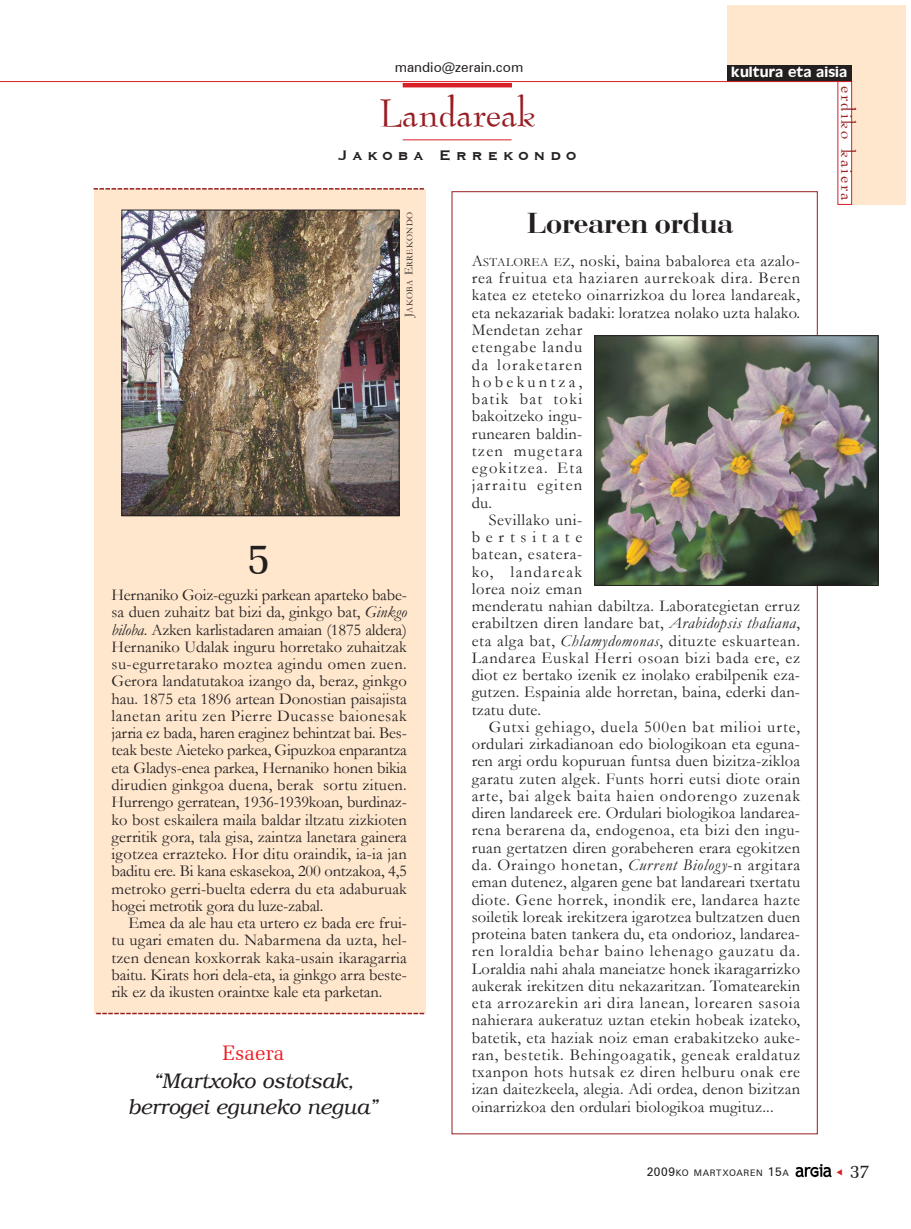
<style>
.page{position:relative;width:911px;height:1229px;background:#fff}
.page>*{position:absolute;margin:0;border:0;box-sizing:border-box;transform-origin:0 0}
.t1{font:45px "Bernadette";color:#971e22}
.t2{font:45px "Memoir";color:#231f1f}
.t3{font:30px "Bodoni";color:#231f1f}
.t4{font:italic 300 21px/25.2px "Bookman";color:#231f1f;text-align:center}
.t5{font:21px "Bernadette";letter-spacing:.09em;color:#971e22}
.t6{font:21px "Memoir";color:#ee1e24}
.t7{font:19.5px "Memoir";color:#231f1f}
.t8{font:18px "Copprpl Goth Bd BT";letter-spacing:.255em;color:#231f1f}
.t9{font:16.5px/17.2px "Garamond";letter-spacing:.025em;color:#231f1f;text-align:justify}
.t10{font:16.5px "Garamond";letter-spacing:.05em;color:#231f1f}
.t11{font:16.5px "Garamond";letter-spacing:.055em;color:#231f1f}
.t12{font:16.5px "Garamond";letter-spacing:.085em;color:#231f1f}
.t13{font:16.5px "Garamond";letter-spacing:.045em;color:#231f1f}
.t14{font:16.5px "Garamond";letter-spacing:.06em;color:#231f1f}
.t15{font:16.5px "Garamond";letter-spacing:.07em;color:#231f1f}
.t16{font:16.5px "Garamond";letter-spacing:.195em;color:#231f1f}
.t17{font:16.5px "Garamond";letter-spacing:.35em;color:#231f1f}
.t18{font:15px "Antique Olive";letter-spacing:.005em;color:#fff}
.t19{font:13.5px "Zurich BT";color:#231f1f}
.t20{font:9px "Zurich BT";letter-spacing:.075em;color:#231f1f}
.t21{font:9px "Garamond";letter-spacing:.06em;color:#231f1f}
.s1{font-size:12px}
.s2{font-style:italic}
.s3{font-size:12.3px}
</style>
<div class="page">
<div style="left:94px;top:189px;width:331px;height:825px;background:#ffe7ce"></div>
<svg style="left:94px;top:188px;width:330px;height:2px"></svg>
<svg style="left:96px;top:1012px;width:328px;height:2px"></svg>
<div style="left:727px;top:5px;width:158px;height:62px;background:#ffe7ce"></div>
<div style="left:844px;top:5px;width:61px;height:199px;background:#ffe7ce"></div>
<div style="left:837px;top:81px;width:14px;height:123px;background:#fff"></div>
<div style="left:727px;top:65px;width:125px;height:16px;background:#231f1f"></div>
<hr style="left:0;top:81px;width:851px;height:1px;background:#da2027">
<hr style="left:402px;top:83px;width:110px;height:4px;background:#da2027">
<hr style="left:402px;top:139px;width:109px;height:1px;background:#da2027">
<img style="left:795px;top:1164px;width:37px;height:14px">
<img style="left:123px;top:212px;width:274px;height:302px">
<div style="left:121px;top:210px;width:278px;height:306px;border:1px solid #231f1f"></div>
<img style="left:596px;top:337px;width:280px;height:247px">
<div style="left:594px;top:335px;width:284px;height:251px;border:1px solid #231f1f"></div>
<p class="t19" style="left:395px;top:59px;width:130px">mandio@zerain.com</p>
<h1 class="t1" style="left:379px;top:90px;width:158px">Landareak</h1>
<p class="t8" style="left:338px;top:145px;width:240px">Jakoba Errekondo</p>
<p class="t18" style="left:731px;top:67px;width:117px">kultura eta aisia</p>
<p class="t5" style="left:858px;top:86px;width:116px;rotate:90deg">erdiko kaiera</p>
<p class="t21" style="left:404px;top:317px;width:107px;rotate:-90deg"><span class="s1">J</span>AKOBA <span class="s1">E</span>RREKONDO</p>
<h1 class="t2" style="left:246px;top:534px;width:27px">5</h1>
<p class="t9" style="left:111px;top:586px;width:297px">Hernaniko Goiz-eguzki parkean aparteko babe&shy;sa duen zuhaitz bat bizi da, ginkgo bat, <span class="s2">Ginkgo biloba</span>. Azken karlistadaren amaian (1875 aldera)<br>Hernaniko Udalak inguru horretako zuhaitzak su-egurretarako moztea agindu omen zuen.<br>Gerora landatutakoa izango da, beraz, ginkgo hau. 1875 eta 1896 artean Donostian paisajista lanetan aritu zen Pierre Ducasse baionesak jarria ez bada, haren eraginez behintzat bai. Bes&shy;teak beste Aieteko parkea, Gipuzkoa enparantza eta Gladys-enea parkea, Hernaniko honen bikia dirudien ginkgoa duena, berak sortu zituen.<br>Hurrengo gerratean, 1936-1939koan, burdinaz&shy;ko bost eskailera maila baldar iltzatu zizkioten gerritik gora, tala gisa, zaintza lanetara gainera igotzea errazteko. Hor ditu oraindik, ia-ia jan baditu ere. Bi kana eskasekoa, 200 ontzakoa, 4,5 metroko gerri-buelta ederra du eta adaburuak hogei metrotik gora du luze-zabal.</p>
<p class="t9" style="left:111px;top:914px;width:297px;text-indent:17px">Emea da ale hau eta urtero ez bada ere frui&shy;tu ugari ematen du. Nabarmena da uzta, hel&shy;tzen denean koxkorrak kaka-usain ikaragarria baitu. Kirats hori dela-eta, ia ginkgo arra beste&shy;rik ez da ikusten oraintxe kale eta parketan.</p>
<p class="t6" style="left:222px;top:1040px;width:64px">Esaera</p>
<p class="t4" style="left:128px;top:1068px;width:252px">ìMartxoko ostotsak, berrogei eguneko neguaî</p>
<h2 class="t3" style="left:527px;top:212px;width:207px">Lorearen ordua</h2>
<p class="t9" style="left:471px;top:252px;width:330px">A<span class="s3">STALOREA EZ</span>, noski, baina babalorea eta azalo-</p>
<p class="t11" style="left:471px;top:269px;width:330px">rea fruitua eta haziaren aurrekoak dira. Beren</p>
<p class="t9" style="left:471px;top:287px;width:330px">katea ez eteteko oinarrizkoa du lorea landareak,</p>
<p class="t9" style="left:471px;top:304px;width:330px">eta nekazariak badaki: loratzea nolako uzta halako.</p>
<p class="t9" style="left:471px;top:321px;width:112px">Mendetan zehar</p>
<p class="t15" style="left:471px;top:338px;width:112px">etengabe landu</p>
<p class="t12" style="left:471px;top:355px;width:112px">da loraketaren</p>
<p class="t16" style="left:471px;top:372px;width:112px">hobekuntza,</p>
<p class="t12" style="left:471px;top:390px;width:112px">batik bat toki</p>
<p class="t9" style="left:471px;top:408px;width:112px">bakoitzeko ingu-</p>
<p class="t9" style="left:471px;top:425px;width:112px">runearen baldin-</p>
<p class="t12" style="left:471px;top:441px;width:112px">tzen mugetara</p>
<p class="t12" style="left:471px;top:459px;width:112px">egokitzea. Eta</p>
<p class="t12" style="left:471px;top:476px;width:112px">jarraitu egiten</p>
<p class="t9" style="left:471px;top:494px;width:22px">du.</p>
<p class="t9" style="left:488px;top:511px;width:95px">Sevillako uni-</p>
<p class="t17" style="left:471px;top:528px;width:112px">bertsitate</p>
<p class="t10" style="left:471px;top:545px;width:112px">batean, esatera-</p>
<p class="t12" style="left:471px;top:562px;width:112px">ko, landareak</p>
<p class="t9" style="left:471px;top:580px;width:112px">lorea noiz eman</p>
<p class="t9" style="left:471px;top:597px;width:330px">menderatu nahian dabiltza. Laborategietan erruz</p>
<p class="t9" style="left:471px;top:615px;width:330px">erabiltzen diren landare bat, <span class="s2">Arabidopsis thaliana</span>,</p>
<p class="t9" style="left:471px;top:632px;width:330px">eta alga bat, <span class="s2">Chlamydomonas</span>, dituzte eskuartean.</p>
<p class="t10" style="left:471px;top:648px;width:330px">Landarea Euskal Herri osoan bizi bada ere, ez</p>
<p class="t9" style="left:471px;top:666px;width:330px">diot ez bertako izenik ez inolako erabilpenik eza-</p>
<p class="t9" style="left:471px;top:684px;width:330px">gutzen. Espainia alde horretan, baina, ederki dan-</p>
<p class="t9" style="left:471px;top:701px;width:71px">tzatu dute.</p>
<p class="t14" style="left:488px;top:717px;width:313px">Gutxi gehiago, duela 500en bat milioi urte,</p>
<p class="t9" style="left:471px;top:735px;width:330px">ordulari zirkadianoan edo biologikoan eta eguna-</p>
<p class="t9" style="left:471px;top:753px;width:330px">ren argi ordu kopuruan funtsa duen bizitza-zikloa</p>
<p class="t9" style="left:471px;top:770px;width:330px">garatu zuten algek. Funts horri eutsi diote orain</p>
<p class="t10" style="left:471px;top:786px;width:330px">arte, bai algek baita haien ondorengo zuzenak</p>
<p class="t9" style="left:471px;top:804px;width:330px">diren landareek ere. Ordulari biologikoa landarea-</p>
<p class="t9" style="left:471px;top:822px;width:330px">rena berarena da, endogenoa, eta bizi den ingu-</p>
<p class="t9" style="left:471px;top:839px;width:330px">ruan gertatzen diren gorabeheren erara egokitzen</p>
<p class="t13" style="left:471px;top:855px;width:330px">da. Oraingo honetan, <span class="s2">Current Biology</span>-n argitara</p>
<p class="t9" style="left:471px;top:873px;width:330px">eman dutenez, algaren gene bat landareari txertatu</p>
<p class="t9" style="left:471px;top:891px;width:330px">diote. Gene horrek, inondik ere, landarea hazte</p>
<p class="t9" style="left:471px;top:908px;width:330px">soiletik loreak irekitzera igarotzea bultzatzen duen</p>
<p class="t9" style="left:471px;top:925px;width:330px">proteina baten tankera du, eta ondorioz, landarea-</p>
<p class="t11" style="left:471px;top:942px;width:330px">ren loraldia behar baino lehenago gauzatu da.</p>
<p class="t9" style="left:471px;top:960px;width:330px">Loraldia nahi ahala maneiatze honek ikaragarrizko</p>
<p class="t9" style="left:471px;top:977px;width:330px">aukerak irekitzen ditu nekazaritzan. Tomatearekin</p>
<p class="t10" style="left:471px;top:993px;width:330px">eta arrozarekin ari dira lanean, lorearen sasoia</p>
<p class="t9" style="left:471px;top:1011px;width:330px">nahierara aukeratuz uztan etekin hobeak izateko,</p>
<p class="t9" style="left:471px;top:1029px;width:330px">batetik, eta haziak noiz eman erabakitzeko auke-</p>
<p class="t10" style="left:471px;top:1045px;width:330px">ran, bestetik. Behingoagatik, geneak eraldatuz</p>
<p class="t9" style="left:471px;top:1063px;width:330px">txanpon hots hutsak ez diren helburu onak ere</p>
<p class="t9" style="left:471px;top:1080px;width:330px">izan daitezkeela, alegia. Adi ordea, denon bizitzan</p>
<p class="t9" style="left:471px;top:1098px;width:303px">oinarrizkoa den ordulari biologikoa mugituz...</p>
<p class="t20" style="left:646px;top:1167px;width:144px"><span class="s1">2009</span>KO MARTXOAREN <span class="s1">15</span>A</p>
<p class="t7" style="left:849px;top:1160px;width:22px">37</p>
</div>
